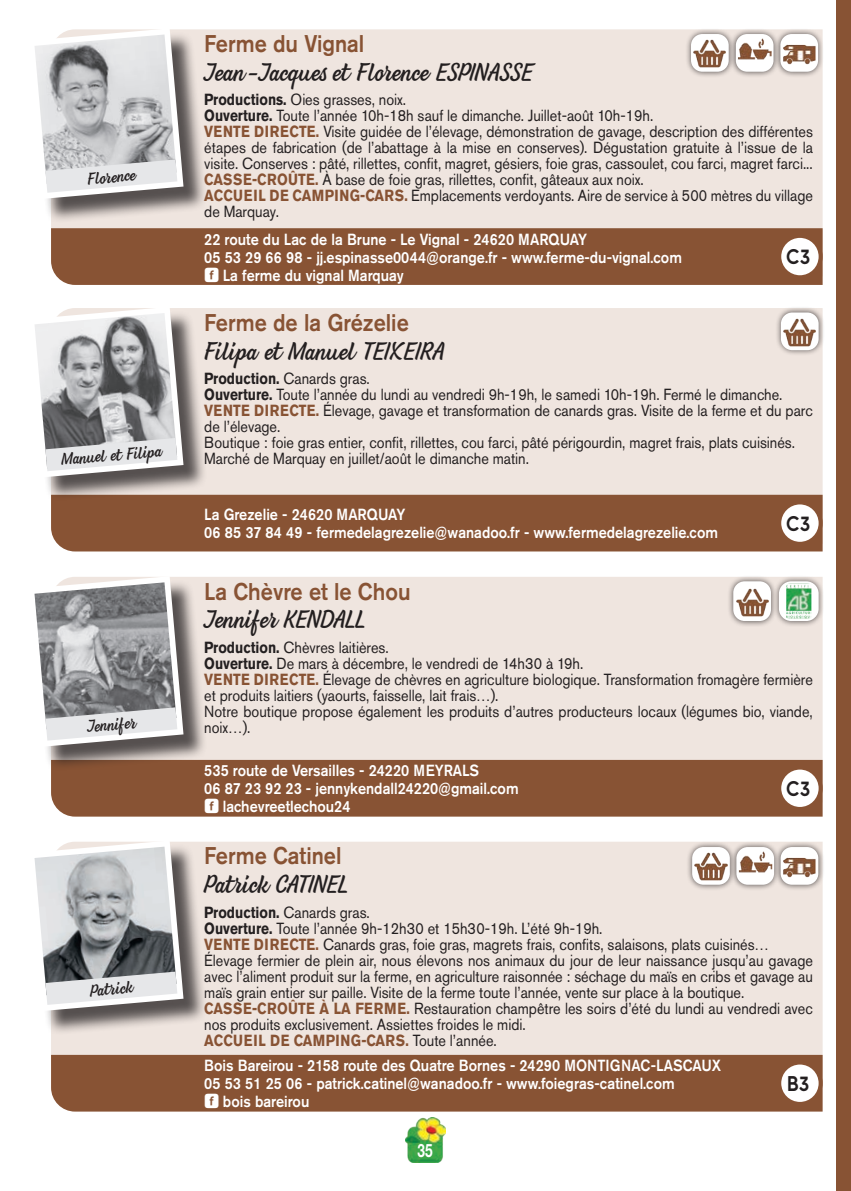
<style>
.page{position:relative;width:851px;height:1191px;background:#fff}
.page>*{position:absolute;margin:0;border:0;box-sizing:border-box;transform-origin:0 0}
.t1{font:24px "Beach Bar";color:#231f20}
.t2{font:500 24px "Akzidenz Grotesk Std";color:#885334;scale:.9 1}
.t3{font:700 22px "Venti CF";color:#231f20;scale:.9 1}
.t4{font:700 18.4px "Helvetica Neue";color:#fff;scale:.74 1}
.t5{font:16px/16px "Akzidenz Grotesk Std";color:#231f20;scale:.9 1}
.t6{font:500 16px/18px "Akzidenz Grotesk Std";color:#fff;scale:.9 1}
.t7{font:16px "Beach Bar";color:#231f20}
.s1{font-weight:700}
.s2{font-weight:700;color:#885334}
.s3{font-family:"Koz Go Pr 6 N";font-weight:700}
</style>
<div class="page">
<img style="left:405px;top:1117px;width:41px;height:45px">
<div style="left:836px;top:0;width:14px;height:1191px;background:#885334"></div>
<div style="left:51px;top:29px;width:771px;height:199px;background:#efe5df"></div>
<div style="left:183px;top:308px;width:639px;height:187px;background:#efe5df"></div>
<div style="left:183px;top:577px;width:639px;height:183px;background:#efe5df"></div>
<div style="left:51px;top:228px;width:771px;height:57px;background:#885334"></div>
<div style="left:779px;top:236px;width:41px;height:41px;background:#fff;border-radius:50%"></div>
<div style="left:777px;top:234px;width:45px;height:45px;border:4px solid #885334;border-radius:50%"></div>
<div style="left:51px;top:495px;width:771px;height:56px;background:#885334"></div>
<div style="left:779px;top:502px;width:41px;height:42px;background:#fff;border-radius:50%"></div>
<div style="left:777px;top:500px;width:45px;height:46px;border:4px solid #885334;border-radius:50%"></div>
<div style="left:51px;top:760px;width:771px;height:56px;background:#885334"></div>
<div style="left:779px;top:767px;width:41px;height:42px;background:#fff;border-radius:50%"></div>
<div style="left:777px;top:765px;width:45px;height:46px;border:4px solid #885334;border-radius:50%"></div>
<div style="left:51px;top:842px;width:771px;height:212px;background:#efe5df"></div>
<div style="left:51px;top:1054px;width:771px;height:57px;background:#885334"></div>
<div style="left:779px;top:1062px;width:41px;height:42px;background:#fff;border-radius:50%"></div>
<div style="left:777px;top:1060px;width:45px;height:46px;border:4px solid #885334;border-radius:50%"></div>
<div style="left:774px;top:28px;width:50px;height:50px;background:#231f20;opacity:.75"></div>
<div style="left:780px;top:34px;width:38px;height:38px;background:#fff;border-radius:11px"></div>
<img style="left:783px;top:44px;width:33px;height:20px">
<div style="left:684px;top:28px;width:51px;height:50px;background:#231f20;opacity:.75"></div>
<div style="left:691px;top:34px;width:37px;height:38px;background:#fff;border-radius:11px"></div>
<img style="left:692px;top:36px;width:34px;height:34px">
<div style="left:729px;top:28px;width:50px;height:50px;background:#231f20;opacity:.75"></div>
<div style="left:735px;top:34px;width:38px;height:38px;background:#fff;border-radius:11px"></div>
<img style="left:737px;top:38px;width:34px;height:22px">
<div style="left:774px;top:840px;width:50px;height:51px;background:#231f20;opacity:.75"></div>
<div style="left:780px;top:847px;width:38px;height:37px;background:#fff;border-radius:11px"></div>
<img style="left:783px;top:857px;width:33px;height:20px">
<div style="left:685px;top:840px;width:51px;height:51px;background:#231f20;opacity:.75"></div>
<div style="left:692px;top:847px;width:37px;height:37px;background:#fff;border-radius:11px"></div>
<img style="left:694px;top:849px;width:33px;height:34px">
<div style="left:726px;top:575px;width:51px;height:52px;background:#231f20;opacity:.75"></div>
<div style="left:733px;top:581px;width:37px;height:40px;background:#fff;border-radius:11px"></div>
<img style="left:735px;top:584px;width:34px;height:34px">
<div style="left:774px;top:306px;width:51px;height:51px;background:#231f20;opacity:.75"></div>
<div style="left:780px;top:312px;width:38px;height:38px;background:#fff;border-radius:11px"></div>
<img style="left:782px;top:314px;width:34px;height:34px">
<div style="left:730px;top:840px;width:50px;height:51px;background:#231f20;opacity:.75"></div>
<div style="left:736px;top:847px;width:38px;height:37px;background:#fff;border-radius:11px"></div>
<img style="left:738px;top:850px;width:34px;height:23px">
<div style="left:772px;top:575px;width:52px;height:52px;background:#231f20;opacity:.75"></div>
<div style="left:779px;top:582px;width:38px;height:38px;background:#fff;border-radius:11px"></div>
<img style="left:786px;top:584px;width:25px;height:34px">
<div style="left:778px;top:581px;width:40px;height:40px;border:2px solid #fff;border-radius:11px"></div>
<div style="left:32px;top:32px;width:176px;height:191px;background:#231f20;opacity:.75"></div>
<svg style="left:32px;top:29px;width:151px;height:170px"></svg>
<div style="left:32px;top:310px;width:176px;height:191px;background:#231f20;opacity:.75"></div>
<svg style="left:32px;top:308px;width:151px;height:169px"></svg>
<div style="left:32px;top:580px;width:176px;height:191px;background:#231f20;opacity:.75"></div>
<svg style="left:32px;top:577px;width:151px;height:169px"></svg>
<div style="left:32px;top:844px;width:176px;height:191px;background:#231f20;opacity:.75"></div>
<svg style="left:32px;top:842px;width:151px;height:169px"></svg>
<p class="t7" style="left:86px;top:169px;width:50px;rotate:-5deg">Flor ence</p>
<p class="t7" style="left:61px;top:449px;width:102px;rotate:-5deg">Manuel et Filipa</p>
<p class="t7" style="left:86px;top:716px;width:50px;rotate:-5deg">Jennifer</p>
<p class="t7" style="left:89px;top:980px;width:44px;rotate:-5deg">Patrick</p>
<h1 class="t2" style="left:204px;top:29px;width:179px">Ferme du Vignal</h1>
<h1 class="t1" style="left:204px;top:57px;width:330px">Jean-Jacques et Florence ESPINASSE</h1>
<p class="t5" style="left:204px;top:92px;width:677px"><span class="s1">Productions.</span> Oies grasses, noix.<br><span class="s1">Ouverture.</span> Toute l’année 10h-18h sauf le dimanche. Juillet-août 10h-19h.<br><span class="s2">VENTE DIRECTE.</span> Visite guidée de l’élevage, démonstration de gavage, description des différentes étapes de fabrication (de l’abattage à la mise en conserves). Dégustation gratuite à l’issue de la visite. Conserves : pâté, rillettes, confit, magret, gésiers, foie gras, cassoulet, cou farci, magret farci...<br><span class="s2">CASSE-CROÛTE.</span> À base de foie gras, rillettes, confit, gâteaux aux noix.<br><span class="s2">ACCUEIL DE CAMPING-CARS.</span> Emplacements verdoyants. Aire de service à 500 mètres du village de Marquay.</p>
<p class="t6" style="left:204px;top:230px;width:532px">22 route du Lac de la Brune - Le Vignal - 24620 MARQUAY<br>05 53 29 66 98 - jj.espinasse0044@orange.fr - www.ferme-du-vignal.com <span class="s3">f</span> La ferme du vignal Marquay</p>
<h2 class="t3" style="left:786px;top:243px;width:28px">C3</h2>
<h1 class="t2" style="left:204px;top:308px;width:229px">Ferme de la Grézelie</h1>
<h1 class="t1" style="left:204px;top:336px;width:242px">Filipa et Manuel TEIXEIRA</h1>
<p class="t5" style="left:204px;top:370px;width:677px"><span class="s1">Production.</span> Canards gras.<br><span class="s1">Ouverture.</span> Toute l’année du lundi au vendredi 9h-19h, le samedi 10h-19h. Fermé le dimanche.<br><span class="s2">VENTE DIRECTE.</span> Élevage, gavage et transformation de canards gras. Visite de la ferme et du parc de l’élevage.<br>Boutique : foie gras entier, confit, rillettes, cou farci, pâté périgourdin, magret frais, plats cuisinés.<br>Marché de Marquay en juillet/août le dimanche matin.</p>
<p class="t6" style="left:204px;top:505px;width:572px">La Grezelie - 24620 MARQUAY<br>06 85 37 84 49 - fermedelagrezelie@wanadoo.fr - www.fermedelagrezelie.com</p>
<h2 class="t3" style="left:786px;top:510px;width:28px">C3</h2>
<h1 class="t2" style="left:204px;top:576px;width:231px">La Chèvre et le Chou</h1>
<h1 class="t1" style="left:204px;top:604px;width:163px">Jennifer KENDALL</h1>
<p class="t5" style="left:204px;top:639px;width:677px"><span class="s1">Production.</span> Chèvres laitières.<br><span class="s1">Ouverture.</span> De mars à décembre, le vendredi de 14h30 à 19h.<br><span class="s2">VENTE DIRECTE.</span> Élevage de chèvres en agriculture biologique. Transformation fromagère fermière et produits laitiers (yaourts, faisselle, lait frais…).<br>Notre boutique propose également les produits d’autres producteurs locaux (légumes bio, viande, noix…).</p>
<p class="t6" style="left:204px;top:761px;width:351px">535 route de Versailles - 24220 MEYRALS<br>06 87 23 92 23 - jennykendall24220@gmail.com <span class="s3">f</span> lachevreetlechou24</p>
<h1 class="t2" style="left:204px;top:841px;width:154px">Ferme Catinel</h1>
<h1 class="t1" style="left:204px;top:869px;width:146px">Patrick CATINEL</h1>
<p class="t5" style="left:204px;top:904px;width:677px"><span class="s1">Production.</span> Canards gras.<br><span class="s1">Ouverture.</span> Toute l’année 9h-12h30 et 15h30-19h. L’été 9h-19h.<br><span class="s2">VENTE DIRECTE.</span> Canards gras, foie gras, magrets frais, confits, salaisons, plats cuisinés… Élevage fermier de plein air, nous élevons nos animaux du jour de leur naissance jusqu’au gavage avec l’aliment produit sur la ferme, en agriculture raisonnée : séchage du maïs en cribs et gavage au maïs grain entier sur paille. Visite de la ferme toute l’année, vente sur place à la boutique.<br><span class="s2">CASSE-CROÛTE À LA FERME.</span> Restauration champêtre les soirs d’été du lundi au vendredi avec nos produits exclusivement. Assiettes froides le midi.<br><span class="s2">ACCUEIL DE CAMPING-CARS.</span> Toute l’année.</p>
<h2 class="t3" style="left:787px;top:1070px;width:26px">B3</h2>
<h2 class="t3" style="left:786px;top:775px;width:28px">C3</h2>
<p class="t6" style="left:204px;top:1056px;width:576px">Bois Bareirou - 2158 route des Quatre Bornes - 24290 MONTIGNAC-LASCAUX<br>05 53 51 25 06 - patrick.catinel@wanadoo.fr - www.foiegras-catinel.com<br><span class="s3">f</span> bois bareirou</p>
<p class="t4" style="left:417px;top:1139px;width:22px">35</p>
</div>
